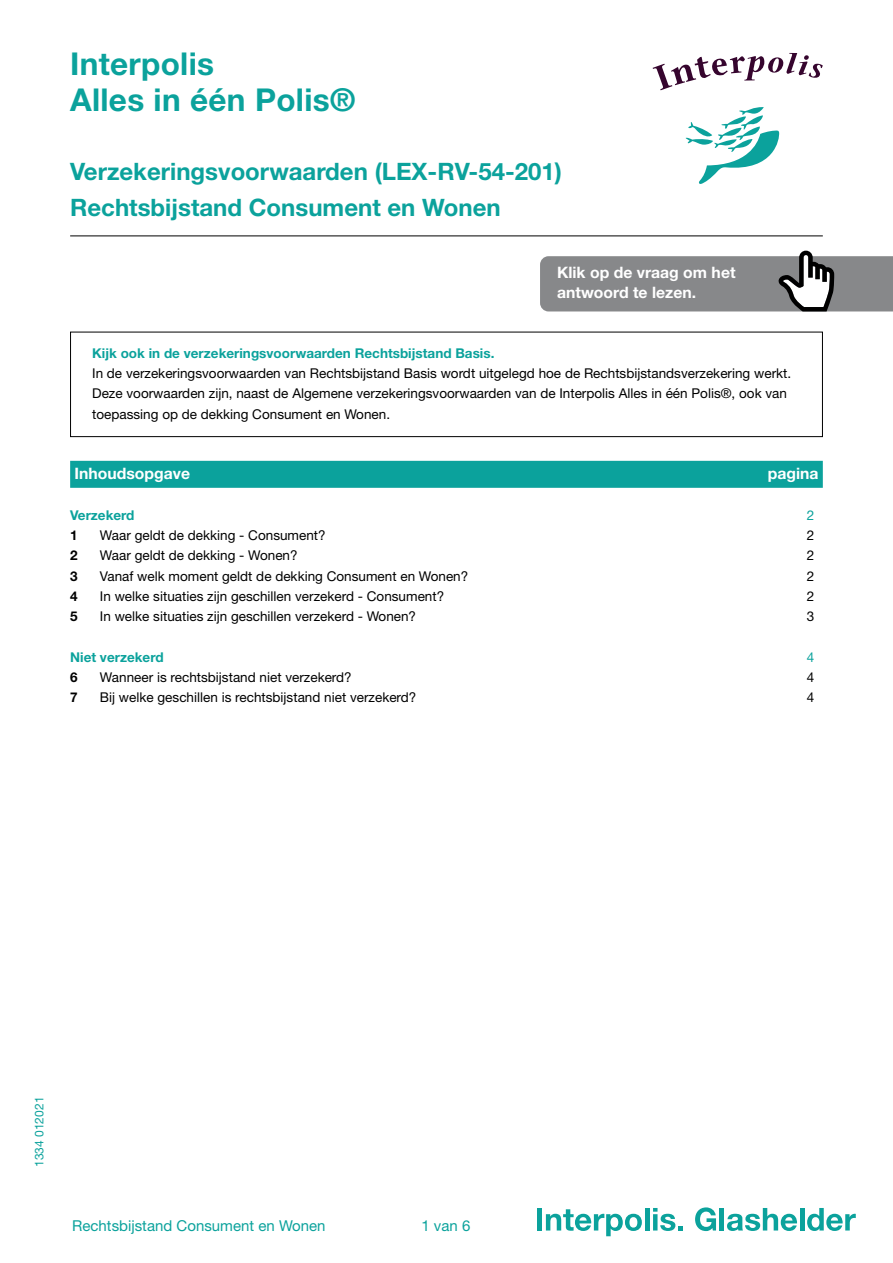
<style>
.page{position:relative;width:893px;height:1263px;background:#fff}
.page>*{position:absolute;margin:0;border:0;box-sizing:border-box;transform-origin:0 0}
.t1{font:700 31.5px/36px "Helvetica Neue LT Std";letter-spacing:.01em;color:#0ba29c}
.t2{font:700 24px/36px "Helvetica Neue LT Std";color:#0ba29c}
.t3{font:700 15.75px/20.2px "Helvetica Neue LT Std";color:#fff}
.t4{font:15px "Helvetica Neue LT Std";color:#0ba29c}
.t5{font:13.5px/20.2px "Helvetica Neue LT Std";color:#000}
.t6{font:700 13.5px "Helvetica Neue LT Std";color:#0ba29c}
.t7{font:700 13.5px "Helvetica Neue LT Std";color:#000}
.t8{font:13.5px "Helvetica Neue LT Std";color:#0ba29c}
.t9{font:12px "Helvetica Neue LT Std";color:#0ba29c}
</style>
<div class="page">
<hr style="left:70px;top:236px;width:753px;height:1px;background:#000">
<div style="left:537px;top:1208px;width:5px;height:22px;background:#0ba29c"></div>
<svg style="left:546px;top:1209px;width:96px;height:27px"></svg>
<hr style="left:645px;top:1208px;width:4px;height:22px;background:#0ba29c">
<svg style="left:653px;top:1208px;width:30px;height:23px"></svg>
<svg style="left:695px;top:1207px;width:21px;height:24px"></svg>
<hr style="left:720px;top:1208px;width:4px;height:22px;background:#0ba29c">
<svg style="left:727px;top:1208px;width:70px;height:23px"></svg>
<hr style="left:800px;top:1208px;width:4px;height:22px;background:#0ba29c">
<svg style="left:807px;top:1208px;width:49px;height:23px"></svg>
<svg style="left:540px;top:251px;width:353px;height:60px;background:#909193"></svg>
<div style="left:70px;top:461px;width:753px;height:27px;background:#0ba29c"></div>
<div style="left:70px;top:332px;width:753px;height:105px;border:1px solid #000"></div>
<svg style="left:653px;top:53px;width:170px;height:37px"></svg>
<svg style="left:685px;top:107px;width:95px;height:77px"></svg>
<h1 class="t1" style="left:70px;top:46px;width:287px">Interpolis<br>Alles in één Polis®</h1>
<h2 class="t2" style="left:70px;top:153px;width:493px">Verzekeringsvoorwaarden (LEX-RV-54-201)<br>Rechtsbijstand Consument en Wonen</h2>
<p class="t3" style="left:557px;top:262px;width:180px">Klik op de vraag om het antwoord te lezen.</p>
<p class="t6" style="left:92px;top:345px;width:404px">Kijk ook in de verzekeringsvoorwaarden Rechtsbijstand Basis.</p>
<p class="t5" style="left:92px;top:363px;width:701px">In de verzekeringsvoorwaarden van Rechtsbijstand Basis wordt uitgelegd hoe de Rechtsbijstandsverzekering werkt.<br>Deze voorwaarden zijn, naast de Algemene verzekeringsvoorwaarden van de Interpolis Alles in één Polis®, ook van toepassing op de dekking Consument en Wonen.</p>
<p class="t3" style="left:74px;top:463px;width:117px">Inhoudsopgave</p>
<p class="t3" style="left:768px;top:463px;width:52px">pagina</p>
<p class="t6" style="left:70px;top:507px;width:66px">Verzekerd</p>
<p class="t8" style="left:807px;top:507px;width:9px">2</p>
<p class="t7" style="left:70px;top:527px;width:9px">1</p>
<p class="t5" style="left:100px;top:525px;width:227px">Waar geldt de dekking - Consument?</p>
<p class="t5" style="left:807px;top:525px;width:9px">2</p>
<p class="t7" style="left:70px;top:547px;width:9px">2</p>
<p class="t5" style="left:100px;top:545px;width:199px">Waar geldt de dekking - Wonen?</p>
<p class="t5" style="left:807px;top:545px;width:9px">2</p>
<p class="t7" style="left:70px;top:567px;width:9px">3</p>
<p class="t5" style="left:100px;top:565px;width:370px">Vanaf welk moment geldt de dekking Consument en Wonen?</p>
<p class="t5" style="left:807px;top:565px;width:9px">2</p>
<p class="t7" style="left:70px;top:588px;width:9px">4</p>
<p class="t5" style="left:100px;top:586px;width:346px">In welke situaties zijn geschillen verzekerd - Consument?</p>
<p class="t5" style="left:807px;top:586px;width:9px">2</p>
<p class="t7" style="left:70px;top:608px;width:9px">5</p>
<p class="t5" style="left:100px;top:606px;width:318px">In welke situaties zijn geschillen verzekerd - Wonen?</p>
<p class="t5" style="left:807px;top:606px;width:9px">3</p>
<p class="t6" style="left:70px;top:648px;width:95px">Niet verzekerd</p>
<p class="t8" style="left:807px;top:649px;width:9px">4</p>
<p class="t7" style="left:70px;top:669px;width:9px">6</p>
<p class="t5" style="left:100px;top:667px;width:253px">Wanneer is rechtsbijstand niet verzekerd?</p>
<p class="t5" style="left:807px;top:667px;width:9px">4</p>
<p class="t7" style="left:70px;top:689px;width:9px">7</p>
<p class="t5" style="left:100px;top:687px;width:318px">Bij welke geschillen is rechtsbijstand niet verzekerd?</p>
<p class="t5" style="left:807px;top:687px;width:9px">4</p>
<p class="t9" style="left:32px;top:1167px;width:72px;rotate:-90deg">1334 012021</p>
<p class="t4" style="left:72px;top:1216px;width:255px">Rechtsbijstand Consument en Wonen</p>
<p class="t4" style="left:421px;top:1217px;width:51px">1 van 6</p>
</div>
